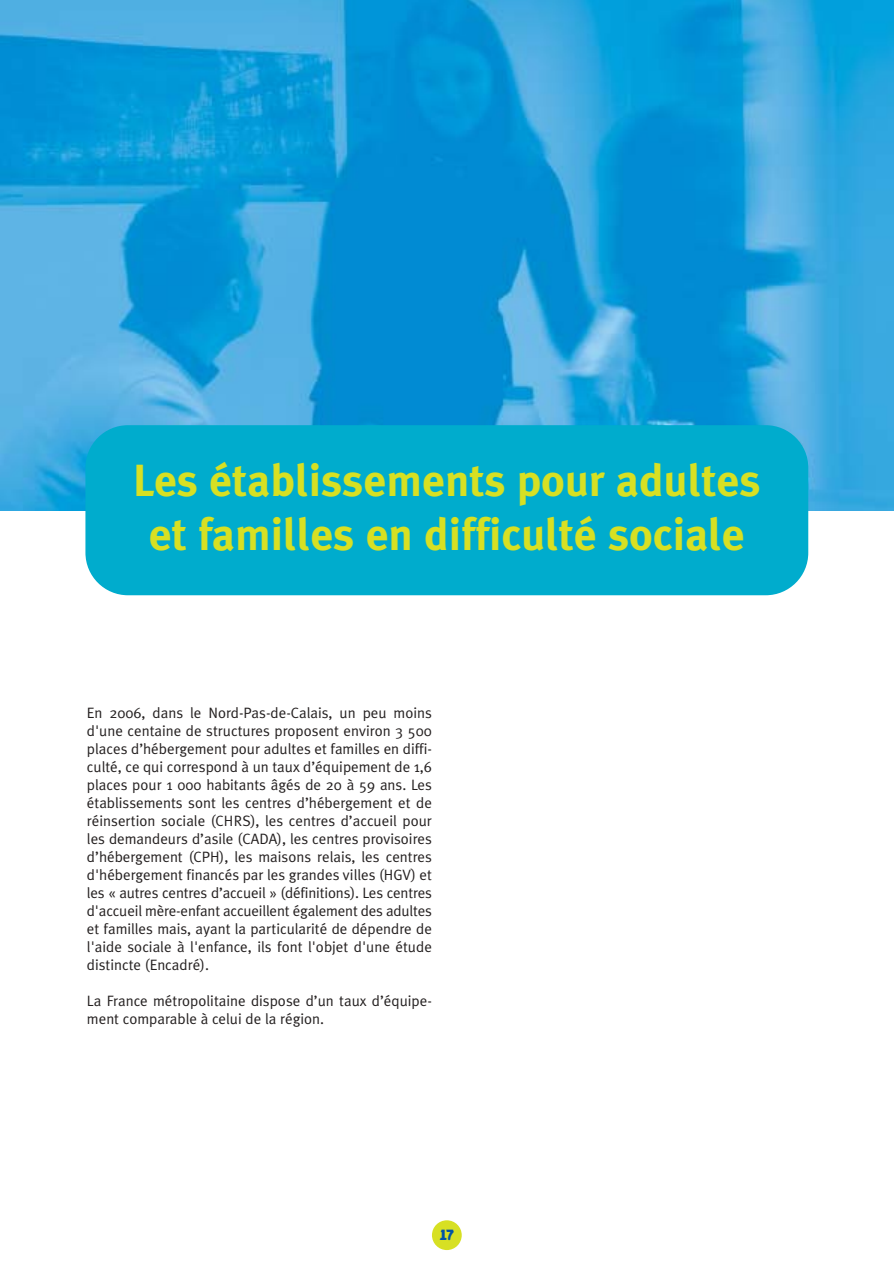
<style>
.page{position:relative;width:894px;height:1263px;background:#fff}
.page>*{position:absolute;margin:0;border:0;box-sizing:border-box;transform-origin:0 0}
.t1{font:700 45px/54px "Meta Plus";color:#d7e023;text-align:center}
.t2{font:15px/18px "Meta Plus Normal";color:#231f1f;text-align:justify}
.t3{font:700 15px "Keedy Sans";color:#0054a6}
</style>
<div class="page">
<img style="left:0;top:0;width:893px;height:510px">
<div style="left:85px;top:425px;width:723px;height:170px;background:#00accd;border-radius:43px"></div>
<div style="left:432px;top:1220px;width:30px;height:30px;background:#d7e023;border-radius:50%"></div>
<h1 class="t1" style="left:133px;top:459px;width:629px">Les établissements pour adultes et familles en difficulté sociale</h1>
<p class="t2" style="left:87px;top:705px;width:347px">En 2006, dans le Nord-Pas-de-Calais, un peu moins d'une centaine de structures proposent environ 3 500 places d’hébergement pour adultes et familles en diffi&shy;culté, ce qui correspond à un taux d’équipement de 1,6 places pour 1 000 habitants âgés de 20 à 59 ans. Les établissements sont les centres d’hébergement et de réinsertion sociale (CHRS), les centres d’accueil pour les demandeurs d’asile (CADA), les centres provisoires d’hébergement (CPH), les maisons relais, les centres d'hébergement financés par les grandes villes (HGV) et les « autres centres d’accueil » (définitions). Les centres d'accueil mère-enfant accueillent également des adultes et familles mais, ayant la particularité de dépendre de l'aide sociale à l'enfance, ils font l'objet d'une étude distincte (Encadré).</p>
<p class="t2" style="left:87px;top:993px;width:347px">La France métropolitaine dispose d’un taux d’équipe&shy;ment comparable à celui de la région.</p>
<p class="t3" style="left:440px;top:1229px;width:16px">17</p>
</div>
